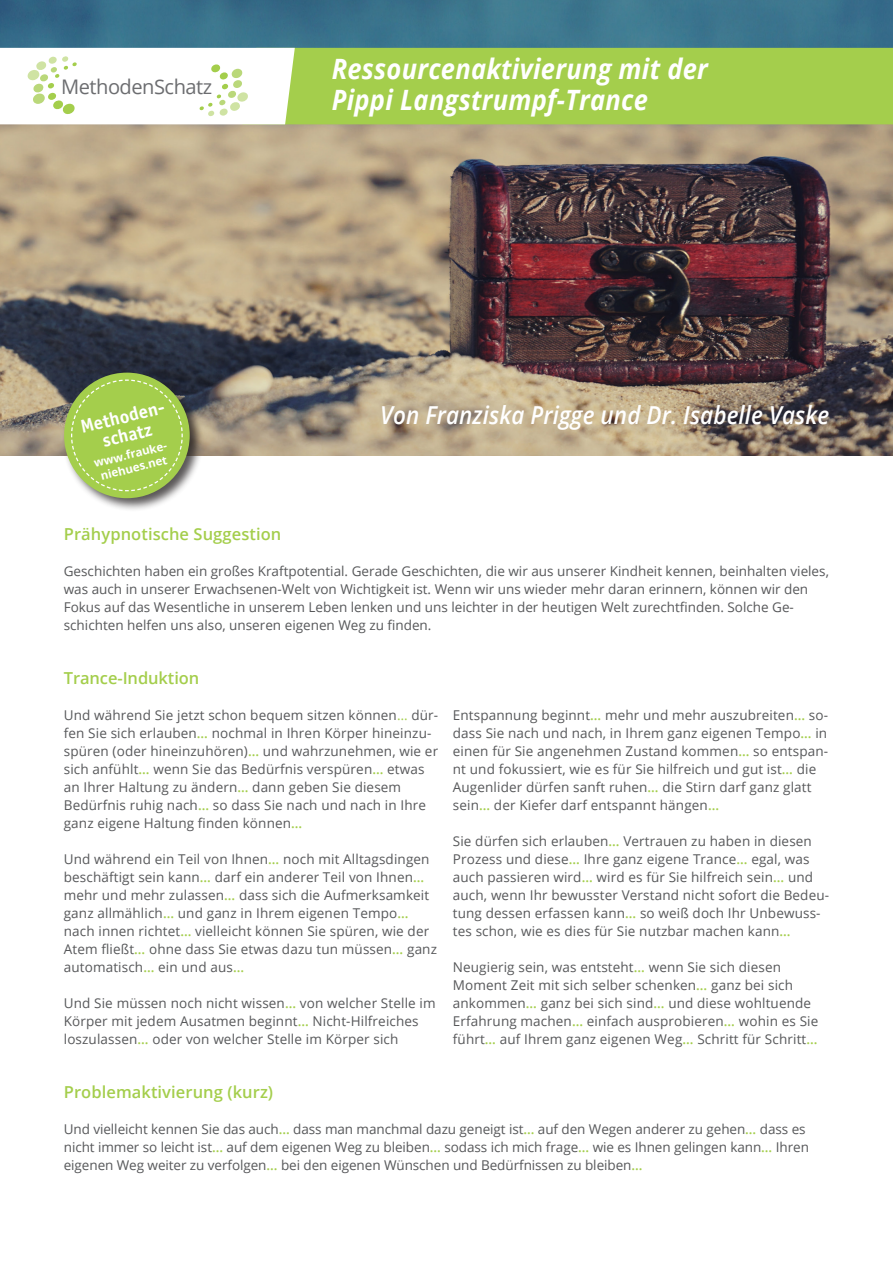
<style>
.page{position:relative;width:893px;height:1263px;background:#fff}
.page>*{position:absolute;margin:0;border:0;box-sizing:border-box;transform-origin:0 0}
.t1{font:italic 700 28.05px "Open Sans";letter-spacing:.01em;color:#fff;scale:.91 1}
.t2{font:italic 600 24.75px "Open Sans";letter-spacing:.005em;color:#fff;scale:.91 1}
.t3{font:20.1px "Open Sans";letter-spacing:-.025em;color:#6c6d70}
.t4{font:700 18.75px/18.8px "Officina Sans Std";color:#fff;text-align:center}
.t5{font:600 16.5px "Open Sans";letter-spacing:.005em;color:#a4ce4c}
.t6{font:13.5px/18px "Open Sans";letter-spacing:.01em;color:#57585a}
.t7{font:700 11.55px "Open Sans";color:#fff}
.s1{color:#a4ce4c}
.s2{font-weight:600;color:#a4ce4c}
</style>
<div class="page">
<img style="left:0;top:0;width:893px;height:455px">
<div style="left:295px;top:48px;width:598px;height:76px;background:#a4ce4c"></div>
<svg style="left:0;top:48px;width:295px;height:76px"></svg>
<div style="left:62px;top:370px;width:142px;height:142px;background:#231f20;opacity:.75"></div>
<div style="left:64px;top:373px;width:126px;height:125px;background:#a4ce4c;border-radius:50%"></div>
<svg style="left:70px;top:379px;width:113px;height:113px"></svg>
<p class="t3" style="left:61px;top:73px;width:153px">MethodenSchatz</p>
<p class="t4" style="left:79px;top:418px;width:90px;rotate:-14deg">Methoden&shy;schatz</p>
<p class="t7" style="left:92px;top:455px;width:78px;rotate:-14deg">www.frauke-</p>
<p class="t7" style="left:99px;top:468px;width:70px;rotate:-14deg">niehues.net</p>
<p class="t1" style="left:332px;top:49px;width:415px">Ressourcenaktivierung mit der</p>
<p class="t1" style="left:332px;top:80px;width:349px">Pippi Langstrumpf-Trance</p>
<p class="t2" style="left:380px;top:398px;width:495px">Von Franziska Prigge und Dr. Isabelle Vaske</p>
<p class="t5" style="left:64px;top:523px;width:219px">Prähypnotische Suggestion</p>
<p class="t6" style="left:64px;top:562px;width:767px">Geschichten haben ein großes Kraftpotential. Gerade Geschichten, die wir aus unserer Kindheit kennen, beinhalten vieles, was auch in unserer Erwachsenen-Welt von Wichtigkeit ist. Wenn wir uns wieder mehr daran erinnern, können wir den Fokus auf das Wesentliche in unserem Leben lenken und uns leichter in der heutigen Welt zurechtfinden. Solche Ge&shy;schichten helfen uns also, unseren eigenen Weg zu finden.</p>
<p class="t5" style="left:64px;top:667px;width:137px">Trance-Induktion</p>
<p class="t6" style="left:64px;top:706px;width:376px">Und während Sie jetzt schon bequem sitzen können<span class="s1">…</span> dür&shy;fen Sie sich erlauben<span class="s2">…</span> nochmal in Ihren Körper hineinzu&shy;spüren (oder hineinzuhören)<span class="s2">…</span> und wahrzunehmen, wie er sich anfühlt<span class="s2">…</span> wenn Sie das Bedürfnis verspüren<span class="s2">…</span> etwas an Ihrer Haltung zu ändern<span class="s2">…</span> dann geben Sie diesem Bedürfnis ruhig nach<span class="s2">…</span> so dass Sie nach und nach in Ihre ganz eigene Haltung finden können<span class="s2">…</span></p>
<p class="t6" style="left:64px;top:850px;width:367px">Und während ein Teil von Ihnen<span class="s2">…</span> noch mit Alltagsdingen beschäftigt sein kann<span class="s2">…</span> darf ein anderer Teil von Ihnen<span class="s2">…</span></p>
<p class="t6" style="left:64px;top:886px;width:375px">mehr und mehr zulassen<span class="s2">…</span> dass sich die Aufmerksamkeit ganz allmählich<span class="s2">…</span> und ganz in Ihrem eigenen Tempo<span class="s2">… </span>nach innen richtet<span class="s2">…</span> vielleicht können Sie spüren, wie der Atem fließt<span class="s2">…</span> ohne dass Sie etwas dazu tun müssen<span class="s2">…</span> ganz automatisch<span class="s2">…</span> ein und aus<span class="s2">…</span></p>
<p class="t6" style="left:64px;top:994px;width:373px">Und Sie müssen noch nicht wissen<span class="s2">…</span> von welcher Stelle im<br>Körper mit jedem Ausatmen beginnt<span class="s2">…</span> Nicht-Hilfreiches loszulassen<span class="s2">…</span> oder von welcher Stelle im Körper sich</p>
<p class="t6" style="left:453px;top:706px;width:377px">Entspannung beginnt<span class="s2">…</span> mehr und mehr auszubreiten<span class="s2">…</span> so&shy;dass Sie nach und nach, in Ihrem ganz eigenen Tempo<span class="s2">…</span> in einen für Sie angenehmen Zustand kommen<span class="s2">…</span> so entspan&shy;nt und fokussiert, wie es für Sie hilfreich und gut ist<span class="s2">…</span> die Augenlider dürfen sanft ruhen<span class="s2">…</span> die Stirn darf ganz glatt sein<span class="s2">…</span> der Kiefer darf entspannt hängen<span class="s2">…</span></p>
<p class="t6" style="left:453px;top:832px;width:378px">Sie dürfen sich erlauben<span class="s2">…</span> Vertrauen zu haben in diesen Prozess und diese<span class="s2">…</span> Ihre ganz eigene Trance<span class="s2">…</span> egal, was auch passieren wird<span class="s2">…</span> wird es für Sie hilfreich sein<span class="s2">…</span> und auch, wenn Ihr bewusster Verstand nicht sofort die Bedeu&shy;tung dessen erfassen kann<span class="s2">…</span> so weiß doch Ihr Unbewuss&shy;tes schon, wie es dies für Sie nutzbar machen kann<span class="s2">…</span></p>
<p class="t6" style="left:453px;top:958px;width:367px">Neugierig sein, was entsteht<span class="s2">…</span> wenn Sie sich diesen Moment Zeit mit sich selber schenken<span class="s2">…</span> ganz bei sich ankommen<span class="s2">…</span> ganz bei sich sind<span class="s2">…</span> und diese wohltuende Erfahrung machen<span class="s2">…</span> einfach ausprobieren<span class="s2">…</span> wohin es Sie führt<span class="s2">…</span> auf Ihrem ganz eigenen Weg<span class="s2">…</span> Schritt für Schritt<span class="s2">…</span></p>
<p class="t5" style="left:64px;top:1081px;width:211px">Problemaktivierung (kurz)</p>
<p class="t6" style="left:64px;top:1120px;width:747px">Und vielleicht kennen Sie das auch<span class="s2">…</span> dass man manchmal dazu geneigt ist<span class="s2">…</span> auf den Wegen anderer zu gehen<span class="s2">…</span> dass es nicht immer so leicht ist<span class="s2">…</span> auf dem eigenen Weg zu bleiben<span class="s2">…</span> sodass ich mich frage<span class="s2">…</span> wie es Ihnen gelingen kann<span class="s2">…</span> Ihren eigenen Weg weiter zu verfolgen<span class="s2">…</span> bei den eigenen Wünschen und Bedürfnissen zu bleiben<span class="s2">…</span></p>
</div>
